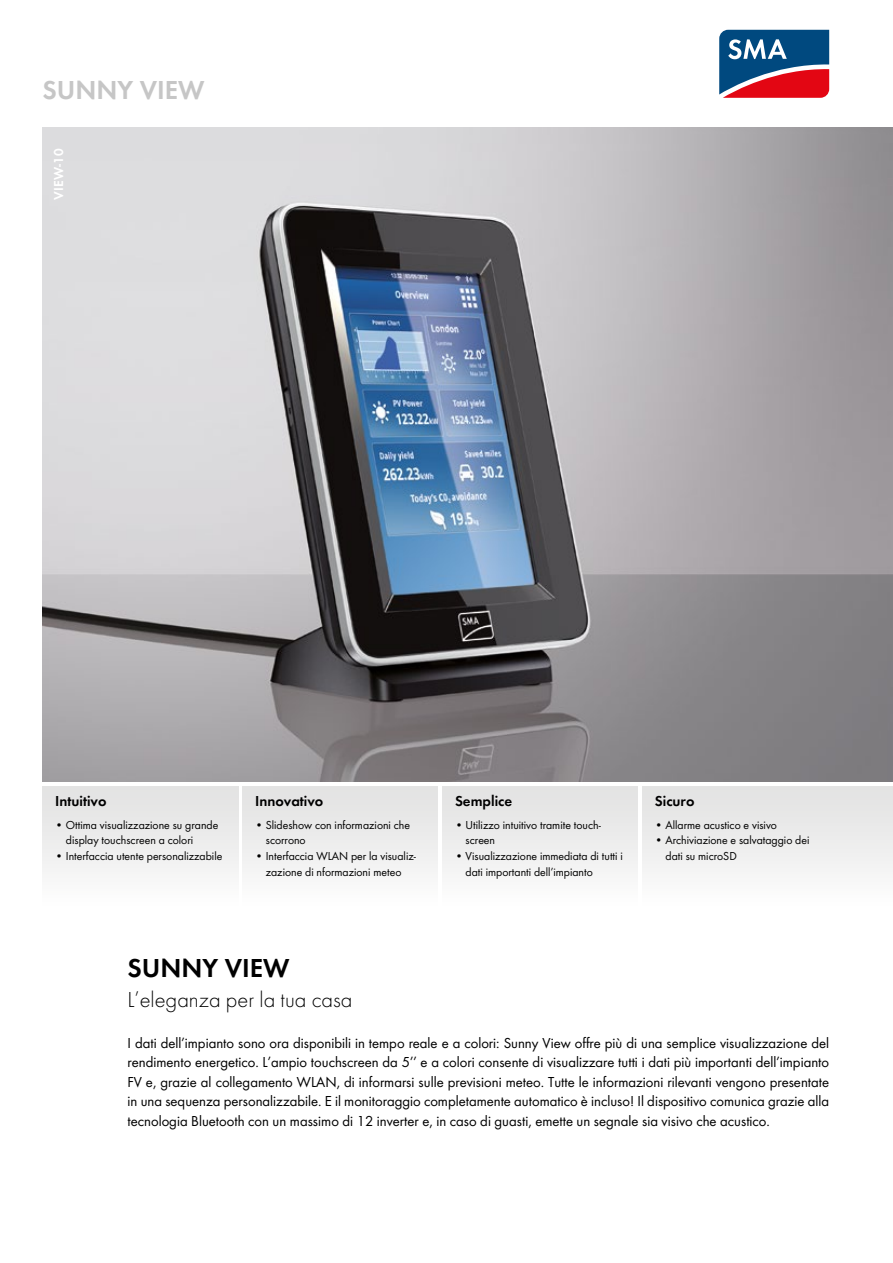
<style>
.page{position:relative;width:893px;height:1263px;background:#fff}
.page>*{position:absolute;margin:0;border:0;box-sizing:border-box;transform-origin:0 0}
.t1{font:600 27px "SMA Futura Global";color:#000}
.t2{font:600 27px "SMA Futura Global";color:#c6c6c6}
.t3{font:22.5px "SMA Futura Global Light";color:#000}
.t4{font:15px/19.5px "SMA Futura Global";color:#000;text-align:justify}
.t5{font:600 15px "SMA Futura Global";color:#000}
.t6{font:600 13.5px "SMA Futura Global";color:#fff}
.t7{font:12px/15.8px "SMA Futura Global";color:#000}
</style>
<div class="page">
<img style="left:43px;top:128px;width:850px;height:654px">
<div style="left:43px;top:787px;width:195px;height:119px;background:linear-gradient(to bottom,#e1e1e1,#fdfdfd)"></div>
<div style="left:242px;top:787px;width:196px;height:119px;background:linear-gradient(to bottom,#e1e1e1,#fdfdfd)"></div>
<div style="left:442px;top:787px;width:196px;height:119px;background:linear-gradient(to bottom,#e1e1e1,#fdfdfd)"></div>
<div style="left:642px;top:787px;width:251px;height:119px;background:linear-gradient(to bottom,#e1e1e1,#fdfdfd)"></div>
<svg style="left:719px;top:30px;width:110px;height:68px;background:#645174"></svg>
<h1 class="t2" style="left:43px;top:74px;width:34px">Sunny</h1>
<h1 class="t2" style="left:140px;top:74px;width:66px">VIEW</h1>
<p class="t6" style="left:51px;top:200px;width:52px;rotate:-90deg">VIEW-10</p>
<p class="t5" style="left:55px;top:792px;width:53px">Intuitivo</p>
<p class="t7" style="left:66px;top:816px;width:154px;text-indent:-11px">• Ottima visualizzazione su grande display touchscreen a colori</p>
<p class="t7" style="left:55px;top:848px;width:169px">• Interfaccia utente personalizzabile</p>
<p class="t5" style="left:255px;top:792px;width:70px">Innovativo</p>
<p class="t7" style="left:266px;top:816px;width:146px;text-indent:-11px">• Slideshow con informazioni che scorrono</p>
<p class="t7" style="left:255px;top:848px;width:162px;text-align:center">• Interfaccia WLAN per la visualiz&shy;zazione di nformazioni meteo</p>
<p class="t5" style="left:455px;top:792px;width:59px">Semplice</p>
<p class="t7" style="left:466px;top:816px;width:137px;text-indent:-11px">• Utilizzo intuitivo tramite touch&shy;screen</p>
<p class="t7" style="left:466px;top:848px;width:159px;text-indent:-11px">• Visualizzazione immediata di tutti i dati importanti dell’impianto</p>
<p class="t5" style="left:655px;top:792px;width:41px">Sicuro</p>
<p class="t7" style="left:655px;top:816px;width:124px">• Allarme acustico e visivo</p>
<p class="t7" style="left:665px;top:832px;width:145px;text-indent:-11px">• Archiviazione e salvataggio dei dati su microSD</p>
<h1 class="t1" style="left:128px;top:952px;width:163px">SUNNY VIEW</h1>
<h2 class="t3" style="left:128px;top:986px;width:226px">L’eleganza per la tua casa</h2>
<p class="t4" style="left:128px;top:1033px;width:703px">I dati dell’impianto sono ora disponibili in tempo reale e a colori: Sunny View offre più di una semplice visualizzazione del rendimento energetico. L’ampio touchscreen da 5’’ e a colori consente di visualizzare tutti i dati più importanti dell’impianto FV e, grazie al collegamento WLAN, di informarsi sulle previsioni meteo. Tutte le informazioni rilevanti vengono presentate in una sequenza personalizzabile. E il monitoraggio completamente automatico è incluso! Il dispositivo comunica grazie alla tecnologia Bluetooth con un massimo di 12 inverter e, in caso di guasti, emette un segnale sia visivo che acustico.</p>
</div>
